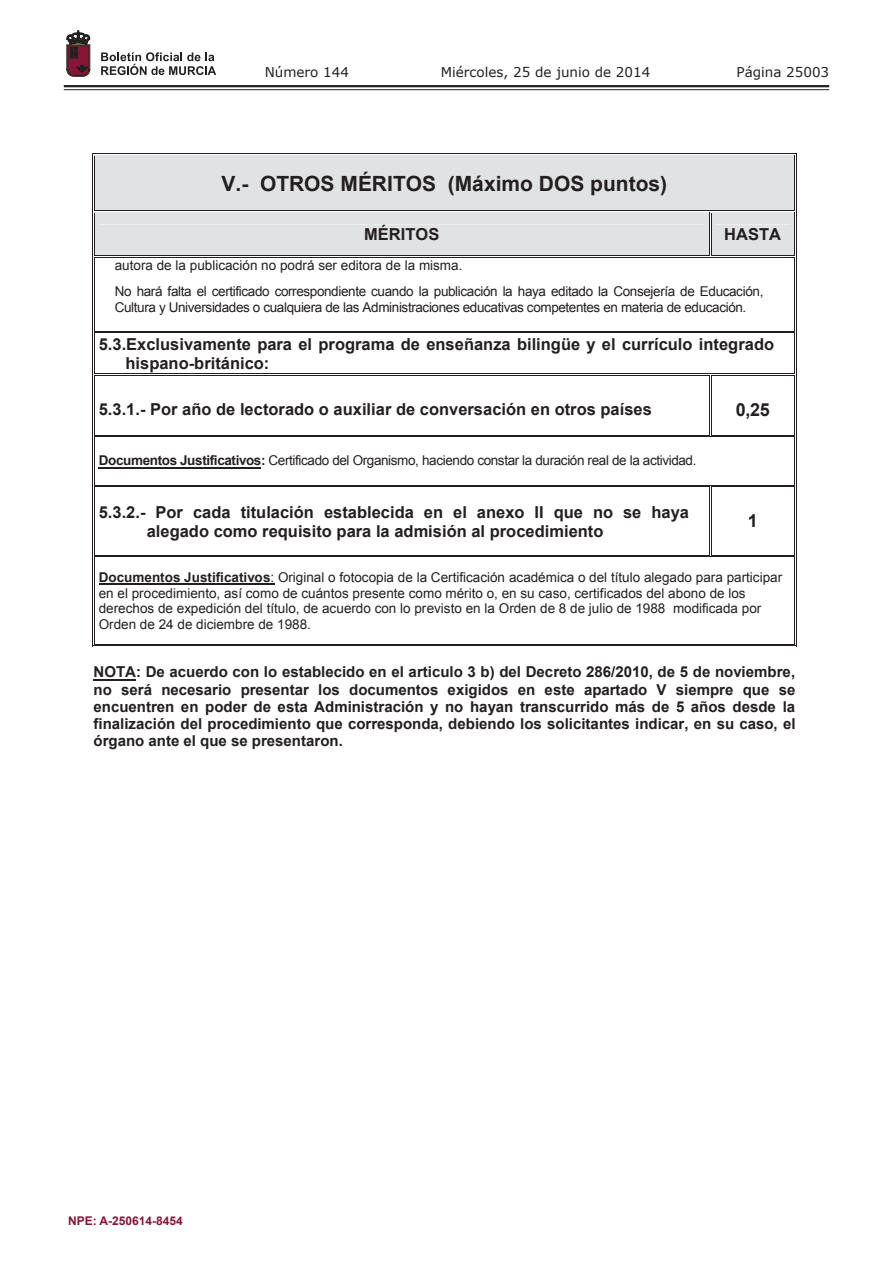
<style>
.page{position:relative;width:893px;height:1263px;background:#fff}
.page>*{position:absolute;margin:0;border:0;box-sizing:border-box;transform-origin:0 0}
.t1{font:700 21px "Arial";color:#231f20}
.t2{font:700 18px "Arial";color:#231f20}
.t3{font:700 16.5px/19px "Arial";color:#231f20}
.t4{font:700 15px/17.2px "Arial";color:#231f20;text-align:justify}
.t5{font:13.5px/25.8px "Arial";letter-spacing:-.03em;color:#231f20}
.t6{font:13.5px/15.6px "Arial";color:#231f20}
.t7{font:13.5px "Verdana";color:#231f20}
.t8{font:700 12px "Arial";color:#881536}
.s1{font-weight:700}
</style>
<div class="page">
<hr style="left:64px;top:85px;width:765px;height:2px;background:#231f20">
<hr style="left:64px;top:89px;width:765px;height:1px;background:#231f20">
<svg style="left:101px;top:52px;width:115px;height:23px"></svg>
<svg style="left:67px;top:31px;width:23px;height:45px"></svg>
<svg style="left:92px;top:153px;width:705px;height:105px;background:#d9d9db"></svg>
<hr style="left:94px;top:258px;width:1px;height:73px;background:#231f20">
<hr style="left:92px;top:258px;width:1px;height:73px;background:#231f20">
<hr style="left:796px;top:258px;width:1px;height:73px;background:#231f20">
<hr style="left:794px;top:258px;width:1px;height:73px;background:#231f20">
<hr style="left:95px;top:331px;width:699px;height:1px;background:#231f20">
<hr style="left:95px;top:332px;width:699px;height:1px;background:#231f20">
<hr style="left:94px;top:333px;width:1px;height:40px;background:#231f20">
<hr style="left:92px;top:333px;width:1px;height:40px;background:#231f20">
<hr style="left:796px;top:333px;width:1px;height:40px;background:#231f20">
<hr style="left:794px;top:333px;width:1px;height:40px;background:#231f20">
<hr style="left:95px;top:373px;width:614px;height:1px;background:#231f20">
<hr style="left:95px;top:375px;width:614px;height:1px;background:#231f20">
<hr style="left:711px;top:373px;width:83px;height:1px;background:#231f20">
<hr style="left:711px;top:375px;width:83px;height:1px;background:#231f20">
<hr style="left:94px;top:375px;width:1px;height:60px;background:#231f20">
<hr style="left:92px;top:375px;width:1px;height:60px;background:#231f20">
<hr style="left:711px;top:375px;width:1px;height:60px;background:#231f20">
<hr style="left:709px;top:375px;width:1px;height:60px;background:#231f20">
<hr style="left:796px;top:375px;width:1px;height:60px;background:#231f20">
<hr style="left:794px;top:375px;width:1px;height:60px;background:#231f20">
<hr style="left:99px;top:467px;width:162px;height:1px;background:#231f20">
<hr style="left:95px;top:435px;width:614px;height:1px;background:#231f20">
<hr style="left:95px;top:437px;width:614px;height:1px;background:#231f20">
<hr style="left:711px;top:435px;width:83px;height:1px;background:#231f20">
<hr style="left:711px;top:437px;width:83px;height:1px;background:#231f20">
<hr style="left:94px;top:437px;width:1px;height:48px;background:#231f20">
<hr style="left:92px;top:437px;width:1px;height:48px;background:#231f20">
<hr style="left:796px;top:437px;width:1px;height:48px;background:#231f20">
<hr style="left:794px;top:437px;width:1px;height:48px;background:#231f20">
<hr style="left:95px;top:485px;width:614px;height:1px;background:#231f20">
<hr style="left:95px;top:486px;width:614px;height:1px;background:#231f20">
<hr style="left:711px;top:485px;width:83px;height:1px;background:#231f20">
<hr style="left:711px;top:486px;width:83px;height:1px;background:#231f20">
<hr style="left:94px;top:487px;width:1px;height:68px;background:#231f20">
<hr style="left:92px;top:487px;width:1px;height:68px;background:#231f20">
<hr style="left:711px;top:487px;width:1px;height:68px;background:#231f20">
<hr style="left:709px;top:487px;width:1px;height:68px;background:#231f20">
<hr style="left:796px;top:487px;width:1px;height:68px;background:#231f20">
<hr style="left:794px;top:487px;width:1px;height:68px;background:#231f20">
<hr style="left:99px;top:583px;width:175px;height:2px;background:#231f20">
<hr style="left:95px;top:555px;width:614px;height:1px;background:#231f20">
<hr style="left:95px;top:556px;width:614px;height:1px;background:#231f20">
<hr style="left:711px;top:555px;width:83px;height:1px;background:#231f20">
<hr style="left:711px;top:556px;width:83px;height:1px;background:#231f20">
<hr style="left:94px;top:557px;width:1px;height:87px;background:#231f20">
<hr style="left:92px;top:557px;width:1px;height:89px;background:#231f20">
<hr style="left:95px;top:645px;width:699px;height:1px;background:#231f20">
<hr style="left:95px;top:644px;width:699px;height:1px;background:#231f20">
<hr style="left:796px;top:557px;width:1px;height:87px;background:#231f20">
<hr style="left:794px;top:557px;width:1px;height:87px;background:#231f20">
<hr style="left:94px;top:679px;width:42px;height:2px;background:#231f20">
<p class="t7" style="left:265px;top:62px;width:86px">Número 144</p>
<p class="t7" style="left:441px;top:62px;width:211px">Miércoles, 25 de junio de 2014</p>
<p class="t7" style="left:736px;top:62px;width:94px">Página 25003</p>
<h1 class="t1" style="left:222px;top:169px;width:447px">V.- OTROS MÉRITOS (Máximo DOS puntos)</h1>
<p class="t3" style="left:364px;top:225px;width:77px">MÉRITOS</p>
<p class="t3" style="left:724px;top:225px;width:58px">HASTA</p>
<p class="t5" style="left:115px;top:253px;width:650px">autora de la publicación no podrá ser editora de la misma.<br>No hará falta el certificado correspondiente cuando la publicación la haya editado la Consejería de Educación,</p>
<p class="t5" style="left:115px;top:294px;width:633px">Cultura y Universidades o cualquiera de las Administraciones educativas competentes en materia de educación.</p>
<p class="t3" style="left:125px;top:335px;width:650px;text-indent:-27px">5.3.Exclusivamente para el programa de enseñanza bilingüe y el currículo integrado hispano-británico:</p>
<p class="t3" style="left:99px;top:400px;width:555px">5.3.1.- Por año de lectorado o auxiliar de conversación en otros países</p>
<p class="t2" style="left:736px;top:397px;width:35px">0,25</p>
<p class="t5" style="left:99px;top:448px;width:599px"><span class="s1">Documentos Justificativos:</span> Certificado del Organismo, haciendo constar la duración real de la actividad.</p>
<p class="t3" style="left:147px;top:503px;width:544px;text-indent:-48px">5.3.2.- Por cada titulación establecida en el anexo II que no se haya alegado como requisito para la admisión al procedimiento</p>
<p class="t2" style="left:748px;top:509px;width:12px">1</p>
<p class="t6" style="left:99px;top:569px;width:685px"><span class="s1">Documentos Justificativos</span>: Original o fotocopia de la Certificación académica o del título alegado para participar en el procedimiento, así como de cuántos presente como mérito o, en su caso, certificados del abono de los derechos de expedición del título, de acuerdo con lo previsto en la Orden de 8 de julio de 1988 modificada por Orden de 24 de diciembre de 1988.</p>
<p class="t4" style="left:94px;top:664px;width:703px">NOTA: De acuerdo con lo establecido en el articulo 3 b) del Decreto 286/2010, de 5 de noviembre, no será necesario presentar los documentos exigidos en este apartado V siempre que se encuentren en poder de esta Administración y no hayan transcurrido más de 5 años desde la finalización del procedimiento que corresponda, debiendo los solicitantes indicar, en su caso, el órgano ante el que se presentaron.</p>
<p class="t8" style="left:68px;top:1213px;width:116px">NPE: A-250614-8454</p>
</div>
